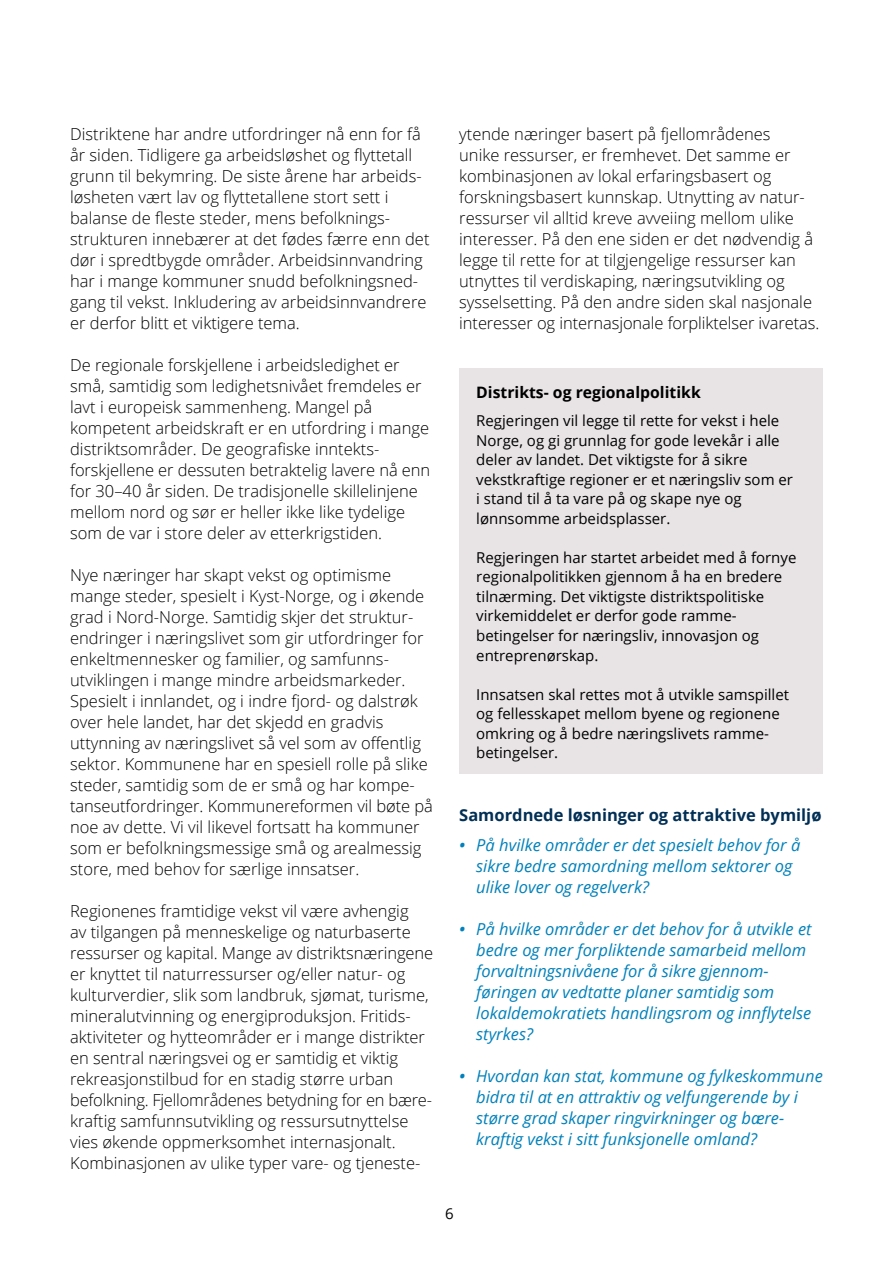
<style>
.page{position:relative;width:893px;height:1263px;background:#fff}
.page>*{position:absolute;margin:0;border:0;box-sizing:border-box;transform-origin:0 0}
.Brtekst{font:300 16.5px/21px "Open Sans";color:#000}
.t1{font:italic 16.5px/21px "Open Sans";color:#0081bb}
.Mellomtittel{font:700 16.5px "Open Sans";color:#002f56}
.t2{font:700 15.75px "Open Sans";color:#000}
.t3{font:15px/19.5px "Open Sans";color:#000}
.s1{font-weight:600}
</style>
<div class="page">
<div style="left:459px;top:369px;width:364px;height:405px;background:#e8e4e5"></div>
<p class="Brtekst" style="left:70px;top:123px;width:361px">Distriktene har andre utfordringer nå enn for få år siden. Tidligere ga arbeidsløshet og flyttetall grunn til bekymring. De siste årene har arbeids&shy;løsheten vært lav og flyttetallene stort sett i balanse de fleste steder, mens befolknings&shy;strukturen innebærer at det fødes færre enn det dør i spredtbygde områder. Arbeidsinnvandring har i mange kommuner snudd befolkningsned&shy;gang til vekst. Inkludering av arbeidsinnvandrere er derfor blitt et viktigere tema.</p>
<p class="Brtekst" style="left:70px;top:354px;width:362px">De regionale forskjellene i arbeidsledighet er små, samtidig som ledighetsnivået fremdeles er lavt i europeisk sammenheng. Mangel på kompetent arbeidskraft er en utfordring i mange distriktsområder. De geografiske inntekts&shy;forskjellene er dessuten betraktelig lavere nå enn for 30–40 år siden. De tradisjonelle skillelinjene mellom nord og sør er heller ikke like tydelige som de var i store deler av etterkrigstiden.</p>
<p class="Brtekst" style="left:70px;top:564px;width:364px">Nye næringer har skapt vekst og optimisme mange steder, spesielt i Kyst-Norge, og i økende grad i Nord-Norge. Samtidig skjer det struktur&shy;endringer i næringslivet som gir utfordringer for enkeltmennesker og familier, og samfunns&shy;utviklingen i mange mindre arbeidsmarkeder.<br>Spesielt i innlandet, og i indre fjord- og dalstrøk over hele landet, har det skjedd en gradvis uttynning av næringslivet så vel som av offentlig sektor. Kommunene har en spesiell rolle på slike steder, samtidig som de er små og har kompe&shy;tanseutfordringer. Kommunereformen vil bøte på noe av dette. Vi vil likevel fortsatt ha kommuner som er befolkningsmessige små og arealmessig store, med behov for særlige innsatser.</p>
<p class="Brtekst" style="left:70px;top:900px;width:365px">Regionenes framtidige vekst vil være avhengig<br>av tilgangen på menneskelige og naturbaserte ressurser og kapital. Mange av distriktsnæringene er knyttet til naturressurser og/eller natur- og kulturverdier, slik som landbruk, sjømat, turisme, mineralutvinning og energiproduksjon. Fritids&shy;aktiviteter og hytteområder er i mange distrikter en sentral næringsvei og er samtidig et viktig rekreasjonstilbud for en stadig større urban befolkning. Fjellområdenes betydning for en bære&shy;kraftig samfunnsutvikling og ressursutnyttelse vies økende oppmerksomhet internasjonalt.<br>Kombinasjonen av ulike typer vare- og tjeneste-</p>
<p class="Brtekst" style="left:459px;top:123px;width:362px">ytende næringer basert på fjellområdenes<br>unike ressurser, er fremhevet. Det samme er kombinasjonen av lokal erfaringsbasert og forskningsbasert kunnskap. Utnytting av natur&shy;ressurser vil alltid kreve avveiing mellom ulike interesser. På den ene siden er det nødvendig å legge til rette for at tilgjengelige ressurser kan utnyttes til verdiskaping, næringsutvikling og sysselsetting. På den andre siden skal nasjonale interesser og internasjonale forpliktelser ivaretas.</p>
<p class="t2" style="left:476px;top:381px;width:226px">Distrikts- og regionalpolitikk</p>
<p class="t3" style="left:476px;top:411px;width:318px">Regjeringen vil legge til rette for vekst i hele Norge, og gi grunnlag for gode levekår i alle deler av landet. Det viktigste for å sikre vekstkraftige regioner er et næringsliv som er i stand til å ta vare på og skape nye og lønnsomme arbeidsplasser.</p>
<p class="t3" style="left:476px;top:547px;width:322px">Regjeringen har startet arbeidet med å fornye regionalpolitikken gjennom å ha en bredere tilnærming. Det viktigste distriktspolitiske virkemiddelet er derfor gode ramme&shy;betingelser for næringsliv, innovasjon og entreprenørskap.</p>
<p class="t3" style="left:476px;top:684px;width:314px">Innsatsen skal rettes mot å utvikle samspillet og fellesskapet mellom byene og regionene omkring og å bedre næringslivets ramme&shy;betingelser.</p>
<h2 class="Mellomtittel" style="left:459px;top:804px;width:364px">Samordnede løsninger og attraktive bymiljø</h2>
<p class="t1" style="left:476px;top:834px;width:326px;text-indent:-17px"><span class="s1">•</span> På hvilke områder er det spesielt behov for å sikre bedre samordning mellom sektorer og ulike lover og regelverk?</p>
<p class="t1" style="left:476px;top:918px;width:337px;text-indent:-17px"><span class="s1">•</span> På hvilke områder er det behov for å utvikle et bedre og mer forpliktende samarbeid mellom forvaltningsnivåene for å sikre gjennom&shy;føringen av vedtatte planer samtidig som -lokaldemokratiets handlingsrom og innflytelse styrkes?</p>
<p class="t1" style="left:476px;top:1065px;width:348px;text-indent:-17px"><span class="s1">•</span> Hvordan kan stat, kommune og fylkeskommune bidra til at en attraktiv og velfungerende by i større grad skaper ringvirkninger og bære&shy;kraftig vekst i sitt funksjonelle omland?</p>
<p class="t3" style="left:445px;top:1203px;width:10px">6</p>
</div>
